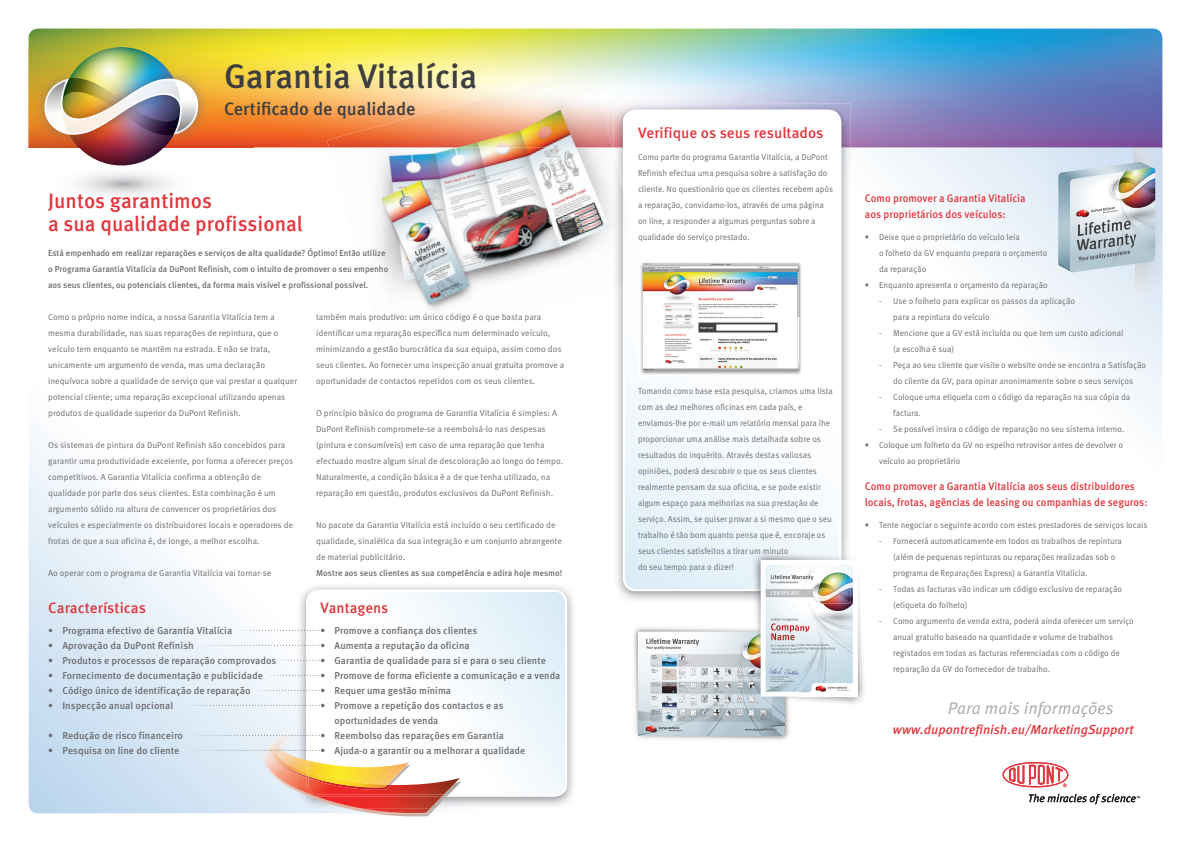
<style>
.page{position:relative;width:1191px;height:842px;background:#fff}
.page>*{position:absolute;margin:0;border:0;box-sizing:border-box;transform-origin:0 0}
.t1{font:500 34px "Meta Pro";color:#3e3e3f}
.t2{font:500 21px/23px "Meta Pro";color:#e1373d}
.t3{font:500 18px "Meta Pro";color:#3e3e3f}
.t4{font:italic 17px "Meta Pro";color:#a8a9ad}
.t5{font:500 15px "Meta Pro";color:#e1373d}
.t6{font:italic 500 13px "Meta Pro";color:#e1373d}
.t7{font:500 11px/16px "Meta Pro";color:#e1373d;scale:.95 1}
.t8{font:500 10px/15px "Meta Pro";color:#6c6d70}
.t9{font:8.8px/16px "Meta Pro";color:#6c6d70;scale:.95 1}
.t10{font:8.8px/16px "Meta Pro";color:#6c6d70}
.t11{font:500 8.8px/16px "Meta Pro";color:#6c6d70}
</style>
<div class="page">
<img style="left:28px;top:28px;width:1135px;height:789px">
<img style="left:412px;top:766px;width:18px;height:47px">
<img style="left:444px;top:781px;width:18px;height:14px">
<img style="left:375px;top:814px;width:55px;height:2px">
<img style="left:264px;top:734px;width:148px;height:79px">
<img style="left:297px;top:789px;width:24px;height:9px">
<img style="left:306px;top:777px;width:138px;height:20px">
<img style="left:409px;top:765px;width:2px;height:20px">
<img style="left:271px;top:772px;width:26px;height:2px">
<img style="left:308px;top:787px;width:68px;height:3px">
<img style="left:269px;top:731px;width:23px;height:2px">
<img style="left:297px;top:757px;width:9px;height:3px">
<img style="left:308px;top:760px;width:101px;height:25px">
<img style="left:269px;top:751px;width:28px;height:21px">
<img style="left:308px;top:773px;width:79px;height:14px">
<svg style="left:297px;top:760px;width:11px;height:18px"></svg>
<img style="left:638px;top:261px;width:165px;height:115px">
<svg style="left:235px;top:630px;width:88px;height:1px"></svg>
<svg style="left:197px;top:645px;width:126px;height:1px"></svg>
<svg style="left:279px;top:660px;width:44px;height:1px"></svg>
<svg style="left:265px;top:675px;width:58px;height:1px"></svg>
<svg style="left:255px;top:690px;width:68px;height:1px"></svg>
<svg style="left:177px;top:705px;width:146px;height:1px"></svg>
<svg style="left:183px;top:733px;width:140px;height:18px;background:#e3eaf1"></svg>
<h1 class="t1" style="left:224px;top:50px;width:255px">Garantia Vitalícia</h1>
<h3 class="t3" style="left:224px;top:95px;width:193px">Certificado de qualidade</h3>
<h2 class="t2" style="left:48px;top:188px;width:256px">Juntos garantimos<br>a sua qualidade profissional</h2>
<p class="t11" style="left:48px;top:244px;width:342px">Está empenhado em realizar reparações e serviços de alta qualidade? Óptimo! Então utilize o Programa Garantia Vitalícia da DuPont Refinish, com o intuito de promover o seu empenho aos seus clientes, ou potenciais clientes, da forma mais visível e profissional possível.</p>
<p class="t10" style="left:48px;top:308px;width:250px">Como o próprio nome indica, a nossa Garantia Vitalícia tem a mesma durabilidade, nas suas reparações de repintura, que o veículo tem enquanto se mantém na estrada. E não se trata, unicamente um argumento de venda, mas uma declaração inequívoca sobre a qualidade de serviço que vai prestar a qualquer potencial cliente; uma reparação excepcional utilizando apenas produtos de qualidade superior da DuPont Refinish.</p>
<p class="t10" style="left:48px;top:436px;width:247px">Os sistemas de pintura da DuPont Refinish são concebidos para garantir uma produtividade excelente, por forma a oferecer preços competitivos. A Garantia Vitalícia confirma a obtenção de qualidade por parte dos seus clientes. Esta combinação é um argumento sólido na altura de convencer os proprietários dos veículos e especialmente os distribuidores locais e operadores de frotas de que a sua oficina é, de longe, a melhor escolha.</p>
<p class="t10" style="left:48px;top:564px;width:225px">Ao operar com o programa de Garantia Vitalícia vai tornar-se</p>
<h3 class="t5" style="left:48px;top:596px;width:99px">Características</h3>
<p class="t8" style="left:48px;top:622px;width:186px">• Programa efectivo de Garantia Vitalícia</p>
<p class="t8" style="left:48px;top:637px;width:147px">• Aprovação da DuPont Refinish</p>
<p class="t8" style="left:48px;top:652px;width:230px">• Produtos e processos de reparação comprovados</p>
<p class="t8" style="left:48px;top:667px;width:216px">• Fornecimento de documentação e publicidade</p>
<p class="t8" style="left:48px;top:682px;width:204px">• Código único de identificação de reparação</p>
<p class="t8" style="left:48px;top:697px;width:126px">• Inspecção anual opcional</p>
<p class="t8" style="left:48px;top:727px;width:136px">• Redução de risco financeiro</p>
<p class="t8" style="left:48px;top:742px;width:133px">• Pesquisa on line do cliente</p>
<p class="t10" style="left:316px;top:308px;width:250px">também mais produtivo: um único código é o que basta para identificar uma reparação específica num determinado veículo, minimizando a gestão burocrática da sua equipa, assim como dos seus clientes. Ao fornecer uma inspecção anual gratuita promove a oportunidade de contactos repetidos com os seus clientes.</p>
<p class="t10" style="left:316px;top:404px;width:248px">O princípio básico do programa de Garantia Vitalícia é simples: A DuPont Refinish compromete-se a reembolsá-lo nas despesas (pintura e consumíveis) em caso de uma reparação que tenha efectuado mostre algum sinal de descoloração ao longo do tempo.<br>Naturalmente, a condição básica é a de que tenha utilizado, na reparação em questão, produtos exclusivos da DuPont Refinish.</p>
<p class="t10" style="left:316px;top:516px;width:247px">No pacote da Garantia Vitalícia está incluído o seu certificado de qualidade, sinalética da sua integração e um conjunto abrangente de material publicitário.</p>
<p class="t11" style="left:316px;top:564px;width:248px">Mostre aos seus clientes as sua competência e adira hoje mesmo!</p>
<h3 class="t5" style="left:320px;top:596px;width:69px">Vantagens</h3>
<p class="t8" style="left:320px;top:622px;width:158px">• Promove a confiança dos clientes</p>
<p class="t8" style="left:320px;top:637px;width:151px">• Aumenta a reputação da oficina</p>
<p class="t8" style="left:320px;top:652px;width:227px">• Garantia de qualidade para si e para o seu cliente</p>
<p class="t8" style="left:320px;top:667px;width:241px">• Promove de forma eficiente a comunicação e a venda</p>
<p class="t8" style="left:320px;top:682px;width:132px">• Requer uma gestão mínima</p>
<p class="t8" style="left:334px;top:697px;width:170px;text-indent:-14px">• Promove a repetição dos contactos e as oportunidades de venda</p>
<p class="t8" style="left:320px;top:727px;width:185px">• Reembolso das reparações em Garantia</p>
<p class="t8" style="left:320px;top:742px;width:206px">• Ajuda-o a garantir ou a melhorar a qualidade</p>
<h3 class="t5" style="left:638px;top:121px;width:187px">Verifique os seus resultados</h3>
<p class="t9" style="left:638px;top:148px;width:207px">Como parte do programa Garantia Vitalícia, a DuPont Refinish efectua uma pesquisa sobre a satisfação do cliente. No questionário que os clientes recebem após a reparação, convidamo-los, através de uma página on line, a responder a algumas perguntas sobre a qualidade do serviço prestado.</p>
<p class="t9" style="left:638px;top:382px;width:207px">Tomando como base esta pesquisa, criamos uma lista com as dez melhores oficinas em cada país, e enviamos-lhe por e-mail um relatório mensal para lhe proporcionar uma análise mais detalhada sobre os resultados do inquérito. Através destas valiosas opiniões, poderá descobrir o que os seus clientes realmente pensam da sua oficina, e se pode existir algum espaço para melhorias na sua prestação de serviço. Assim, se quiser provar a si mesmo que o seu trabalho é tão bom quanto pensa que é, encoraje os seus clientes satisfeitos a tirar um minuto<br>do seu tempo para o dizer!</p>
<p class="t7" style="left:865px;top:189px;width:171px">Como promover a Garantia Vitalícia aos proprietários dos veículos:</p>
<p class="t9" style="left:879px;top:228px;width:179px;text-indent:-14px">• Deixe que o proprietário do veículo leia<br>o folheto da GV enquanto prepara o orçamento da reparação</p>
<p class="t9" style="left:865px;top:276px;width:194px">• Enquanto apresenta o orçamento da reparação</p>
<p class="t9" style="left:893px;top:292px;width:193px;text-indent:-14px">- Use o folheto para explicar os passos da aplicação para a repintura do veículo</p>
<p class="t9" style="left:893px;top:324px;width:244px;text-indent:-14px">- Mencione que a GV está incluída ou que tem um custo adicional (a escolha é sua)</p>
<p class="t9" style="left:879px;top:356px;width:283px;text-align:center">- Peça ao seu cliente que visite o website onde se encontra a Satisfação do cliente da GV, para opinar anonimamente sobre o seus serviços</p>
<p class="t9" style="left:893px;top:388px;width:251px;text-indent:-14px">- Coloque uma etiqueta com o código da reparação na sua cópia da factura.</p>
<p class="t9" style="left:879px;top:420px;width:260px">- Se possível insira o código de reparação no seu sistema interno.</p>
<p class="t9" style="left:879px;top:436px;width:258px;text-indent:-14px">• Coloque um folheto da GV no espelho retrovisor antes de devolver o veículo ao proprietário</p>
<p class="t7" style="left:865px;top:477px;width:299px">Como promover a Garantia Vitalícia aos seus distribuidores locais, frotas, agências de leasing ou companhias de seguros:</p>
<p class="t9" style="left:865px;top:516px;width:299px">• Tente negociar o seguinte acordo com estes prestadores de serviços locais</p>
<p class="t9" style="left:893px;top:532px;width:242px;text-indent:-14px">- Fornecerá automaticamente em todos os trabalhos de repintura (além de pequenas repinturas ou reparações realizadas sob o programa de Reparações Express) a Garantia Vitalícia.</p>
<p class="t9" style="left:893px;top:580px;width:242px;text-indent:-14px">- Todas as facturas vão indicar um código exclusivo de reparação (etiqueta do folheto)</p>
<p class="t9" style="left:893px;top:612px;width:255px;text-indent:-14px">- Como argumento de venda extra, poderá ainda oferecer um serviço anual gratuito baseado na quantidade e volume de trabalhos registados em todas as facturas referenciadas com o código de reparação da GV do fornecedor de trabalho.</p>
<h3 class="t4" style="left:948px;top:695px;width:167px">Para mais informações</h3>
<h3 class="t6" style="left:893px;top:719px;width:242px">www.dupontrefinish.eu/MarketingSupport</h3>
</div>
